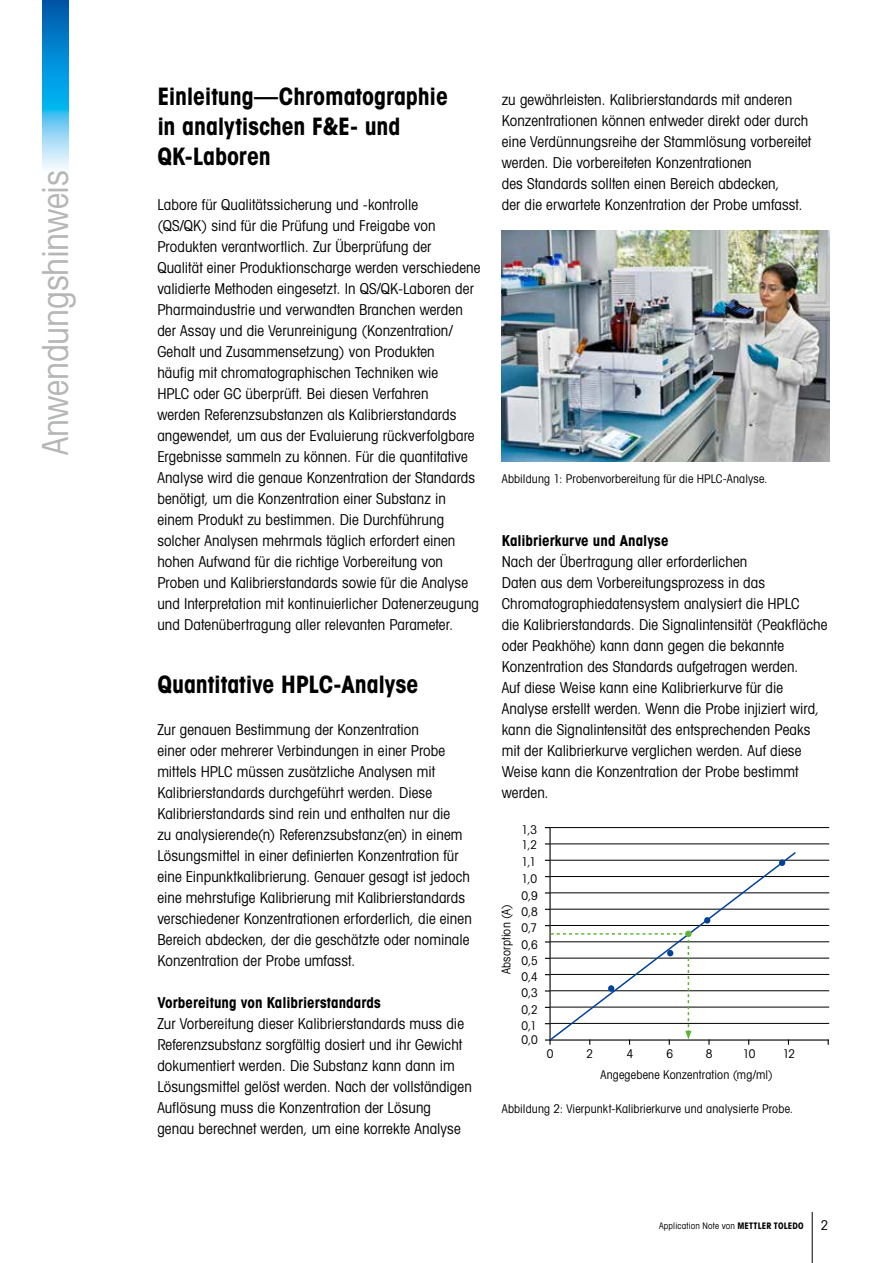
<style>
.page{position:relative;width:893px;height:1263px;background:#fff}
.page>*{position:absolute;margin:0;border:0;box-sizing:border-box;transform-origin:0 0}
.t1{font:36px "Avant Gardefor MT Bk";letter-spacing:-.01em;color:#b5b6b6}
.t2{font:24px/30px "Avant Gardefor MT Bd";letter-spacing:-.005em;color:#000}
.t3{font:15px/21px "Avant Gardefor MT Bk";letter-spacing:.005em;color:#000}
.t4{font:15px "Avant Gardefor MT Bd";color:#000}
.t5{font:13.5px "Avant Gardefor MT Bk";color:#000}
.t6{font:12px "Avant Gardefor MT Bk";letter-spacing:.015em;color:#000}
.t7{font:9px "Avant Gardefor MT Bk";letter-spacing:.025em;color:#000}
.s1{font-family:"Avant Gardefor MT Bd"}
</style>
<div class="page">
<hr style="left:812px;top:1212px;width:1px;height:51px;background:#000">
<svg style="left:43px;top:0;width:25px;height:170px;background:#38a5de"></svg>
<img style="left:502px;top:231px;width:327px;height:231px">
<hr style="left:549px;top:827px;width:2px;height:214px;background:#000">
<hr style="left:550px;top:1039px;width:279px;height:1px;background:#000">
<hr style="left:551px;top:1023px;width:278px;height:1px;background:#000">
<hr style="left:551px;top:909px;width:278px;height:1px;background:#000">
<hr style="left:551px;top:892px;width:278px;height:1px;background:#000">
<hr style="left:551px;top:827px;width:278px;height:1px;background:#000">
<hr style="left:551px;top:860px;width:278px;height:1px;background:#000">
<hr style="left:551px;top:844px;width:278px;height:1px;background:#000">
<hr style="left:551px;top:876px;width:278px;height:1px;background:#000">
<hr style="left:551px;top:925px;width:278px;height:1px;background:#000">
<hr style="left:551px;top:941px;width:278px;height:1px;background:#000">
<hr style="left:551px;top:958px;width:278px;height:1px;background:#000">
<hr style="left:551px;top:974px;width:278px;height:1px;background:#000">
<hr style="left:551px;top:990px;width:278px;height:1px;background:#000">
<hr style="left:551px;top:1007px;width:278px;height:1px;background:#000">
<svg style="left:548px;top:850px;width:249px;height:192px"></svg>
<svg style="left:545px;top:925px;width:147px;height:120px"></svg>
<svg style="left:704px;top:917px;width:6px;height:6px"></svg>
<div style="left:779px;top:859px;width:6px;height:7px;background:#004199;border-radius:50%"></div>
<h1 class="t1" style="left:33px;top:455px;width:287px;rotate:-90deg">Anwendungshinweis</h1>
<h2 class="t2" style="left:157px;top:80px;width:292px">Einleitung—Chromatographie in analytischen F&amp;E- und<br>QK-Laboren</h2>
<p class="t3" style="left:157px;top:193px;width:325px">Labore für Qualitätssicherung und -kontrolle<br>(QS/QK) sind für die Prüfung und Freigabe von Produkten verantwortlich. Zur Überprüfung der Qualität einer Produktionscharge werden verschiedene validierte Methoden eingesetzt. In QS/QK-Laboren der Pharmaindustrie und verwandten Branchen werden der Assay und die Verunreinigung (Konzentration/ Gehalt und Zusammensetzung) von Produkten<br>häufig mit chromatographischen Techniken wie<br>HPLC oder GC überprüft. Bei diesen Verfahren<br>werden Referenzsubstanzen als Kalibrierstandards angewendet, um aus der Evaluierung rückverfolgbare Ergebnisse sammeln zu können. Für die quantitative Analyse wird die genaue Konzentration der Standards benötigt, um die Konzentration einer Substanz in einem Produkt zu bestimmen. Die Durchführung solcher Analysen mehrmals täglich erfordert einen hohen Aufwand für die richtige Vorbereitung von Proben und Kalibrierstandards sowie für die Analyse und Interpretation mit kontinuierlicher Datenerzeugung und Datenübertragung aller relevanten Parameter.</p>
<h2 class="t2" style="left:157px;top:668px;width:262px">Quantitative HPLC-Analyse</h2>
<p class="t3" style="left:157px;top:718px;width:316px">Zur genauen Bestimmung der Konzentration<br>einer oder mehrerer Verbindungen in einer Probe mittels HPLC müssen zusätzliche Analysen mit Kalibrierstandards durchgeführt werden. Diese Kalibrierstandards sind rein und enthalten nur die<br>zu analysierende(n) Referenzsubstanz(en) in einem Lösungsmittel in einer definierten Konzentration für eine Einpunktkalibrierung. Genauer gesagt ist jedoch eine mehrstufige Kalibrierung mit Kalibrierstandards verschiedener Konzentrationen erforderlich, die einen Bereich abdecken, der die geschätzte oder nominale Konzentration der Probe umfasst.</p>
<p class="t4" style="left:157px;top:993px;width:225px">Vorbereitung von Kalibrierstandards</p>
<p class="t3" style="left:157px;top:1012px;width:316px">Zur Vorbereitung dieser Kalibrierstandards muss die Referenzsubstanz sorgfältig dosiert und ihr Gewicht dokumentiert werden. Die Substanz kann dann im Lösungsmittel gelöst werden. Nach der vollständigen Auflösung muss die Konzentration der Lösung genau berechnet werden, um eine korrekte Analyse</p>
<p class="t3" style="left:502px;top:88px;width:311px">zu gewährleisten. Kalibrierstandards mit anderen Konzentrationen können entweder direkt oder durch eine Verdünnungsreihe der Stammlösung vorbereitet werden. Die vorbereiteten Konzentrationen<br>des Standards sollten einen Bereich abdecken,<br>der die erwartete Konzentration der Probe umfasst.</p>
<p class="t6" style="left:502px;top:471px;width:267px">Abbildung 1: Probenvorbereitung für die HPLC-Analyse.</p>
<p class="t4" style="left:502px;top:531px;width:168px">Kalibrierkurve und Analyse</p>
<p class="t3" style="left:502px;top:550px;width:327px">Nach der Übertragung aller erforderlichen<br>Daten aus dem Vorbereitungsprozess in das Chromatographiedatensystem analysiert die HPLC<br>die Kalibrierstandards. Die Signalintensität (Peakfläche oder Peakhöhe) kann dann gegen die bekannte Konzentration des Standards aufgetragen werden.<br>Auf diese Weise kann eine Kalibrierkurve für die Analyse erstellt werden. Wenn die Probe injiziert wird, kann die Signalintensität des entsprechenden Peaks mit der Kalibrierkurve verglichen werden. Auf diese Weise kann die Konzentration der Probe bestimmt werden.</p>
<p class="t6" style="left:522px;top:822px;width:17px">1,3</p>
<p class="t6" style="left:522px;top:837px;width:17px">1,2</p>
<p class="t6" style="left:522px;top:854px;width:16px">1,1</p>
<p class="t6" style="left:522px;top:871px;width:17px">1,0</p>
<p class="t6" style="left:499px;top:974px;width:71px;rotate:-90deg">Absorption (A)</p>
<p class="t6" style="left:522px;top:888px;width:18px">0,9</p>
<p class="t6" style="left:522px;top:904px;width:18px">0,8</p>
<p class="t6" style="left:522px;top:920px;width:17px">0,7</p>
<p class="t6" style="left:522px;top:937px;width:18px">0,6</p>
<p class="t6" style="left:522px;top:954px;width:18px">0,5</p>
<p class="t6" style="left:522px;top:969px;width:18px">0,4</p>
<p class="t6" style="left:522px;top:986px;width:18px">0,3</p>
<p class="t6" style="left:522px;top:1003px;width:18px">0,2</p>
<p class="t6" style="left:522px;top:1018px;width:17px">0,1</p>
<p class="t6" style="left:522px;top:1032px;width:18px">0,0</p>
<p class="t6" style="left:547px;top:1046px;width:8px">0</p>
<p class="t6" style="left:586px;top:1046px;width:8px">2</p>
<p class="t6" style="left:627px;top:1046px;width:8px">4</p>
<p class="t6" style="left:666px;top:1046px;width:8px">6</p>
<p class="t6" style="left:706px;top:1046px;width:8px">8</p>
<p class="t6" style="left:743px;top:1046px;width:14px">10</p>
<p class="t6" style="left:783px;top:1046px;width:14px">12</p>
<p class="t6" style="left:600px;top:1067px;width:174px">Angegebene Konzentration (mg/ml)</p>
<p class="t6" style="left:502px;top:1101px;width:293px">Abbildung 2: Vierpunkt-Kalibrierkurve und analysierte Probe.</p>
<p class="t7" style="left:659px;top:1220px;width:146px">Application Note von <span class="s1">METTLER TOLEDO</span></p>
<p class="t5" style="left:821px;top:1217px;width:9px">2</p>
</div>
